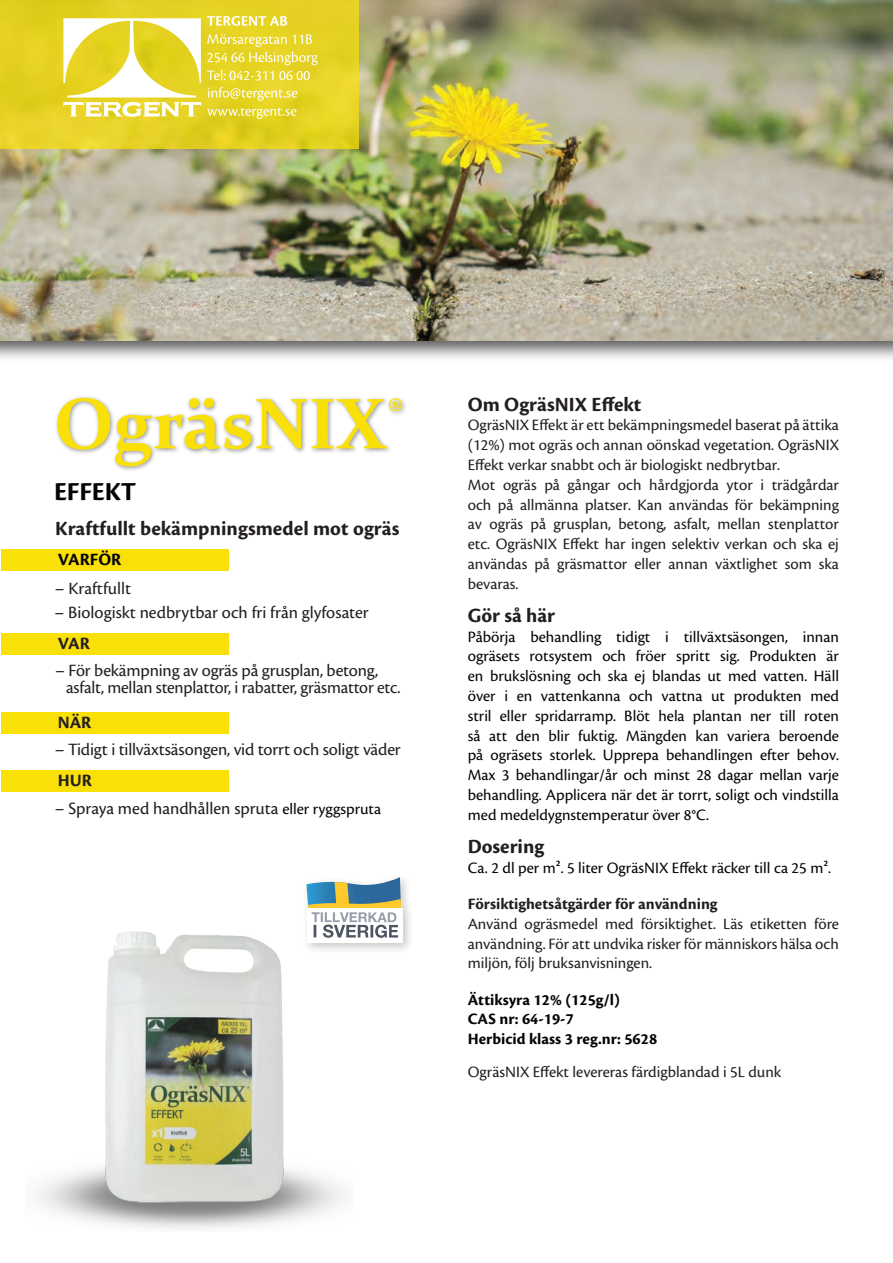
<style>
.page{position:relative;width:893px;height:1263px;background:#fff}
.page>*{position:absolute;margin:0;border:0;box-sizing:border-box;transform-origin:0 0}
.t1{font:700 72px "Constantia";color:#fae009}
.t2{font:700 27px "Cronos Pro";color:#040503}
.t3{font:700 21px "Cronos Pro";color:#231f20}
.t4{font:18px/16.5px "Cronos Pro";letter-spacing:-.005em;color:#231f20}
.t5{font:700 18px "Cronos Pro";letter-spacing:-.005em;color:#231f20}
.t6{font:700 18px "Cronos Pro";letter-spacing:.005em;color:#040503}
.t7{font:16.5px/19.8px "Cronos Pro";color:#231f20}
.t8{font:16.5px/19.8px "Cronos Pro";color:#040503;text-align:justify}
.t9{font:700 16.5px/19.8px "Cronos Pro";color:#040503}
.t10{font:700 16.5px "Cronos Pro";color:#231f20}
.s1{font-size:16.5px;color:#040503}
</style>
<div class="page">
<div style="left:0;top:0;width:893px;height:363px;background:#231f20;opacity:.75"></div>
<img style="left:0;top:0;width:893px;height:340px">
<div style="left:0;top:0;width:359px;height:149px;background:linear-gradient(to right,#e5d124,#e5d222)"></div>
<div style="left:54px;top:395px;width:354px;height:77px;background:#231f20;opacity:.48"></div>
<div style="left:1px;top:550px;width:227px;height:21px;background:#fae009"></div>
<div style="left:1px;top:633px;width:227px;height:22px;background:#fae009"></div>
<div style="left:1px;top:712px;width:227px;height:22px;background:#fae009"></div>
<div style="left:1px;top:770px;width:227px;height:21px;background:#fae009"></div>
<svg style="left:306px;top:877px;width:96px;height:61px"></svg>
<img style="left:37px;top:913px;width:339px;height:316px">
<svg style="left:207px;top:16px;width:80px;height:10px"></svg>
<svg style="left:207px;top:34px;width:111px;height:47px;background:#eada47"></svg>
<svg style="left:208px;top:87px;width:89px;height:14px"></svg>
<svg style="left:207px;top:108px;width:89px;height:11px"></svg>
<svg style="left:63px;top:18px;width:138px;height:99px"></svg>
<h1 class="t1" style="left:54px;top:374px;width:349px">OgräsNIX<sup>®</sup></h1>
<h2 class="t2" style="left:54px;top:476px;width:84px">EFFEKT</h2>
<p class="t3" style="left:55px;top:517px;width:346px">Kraftfullt bekämpningsmedel mot ogräs</p>
<p class="t6" style="left:58px;top:549px;width:65px">VARFÖR</p>
<p class="t4" style="left:55px;top:581px;width:78px">– Kraftfullt</p>
<p class="t4" style="left:55px;top:604px;width:316px">– Biologiskt nedbrytbar och fri från glyfosater</p>
<p class="t5" style="left:58px;top:633px;width:33px">VAR</p>
<p class="t4" style="left:66px;top:662px;width:336px;text-indent:-11px">– För bekämpning av ogräs på grusplan, betong, asfalt, mellan stenplattor, i rabatter, gräsmattor etc.</p>
<p class="t5" style="left:58px;top:712px;width:35px">NÄR</p>
<p class="t4" style="left:55px;top:741px;width:347px">– Tidigt i tillväxtsäsongen, vid torrt och soligt väder</p>
<p class="t5" style="left:58px;top:770px;width:36px">HUR</p>
<p class="t4" style="left:55px;top:800px;width:328px">– Spraya med handhållen spruta <span class="s1">eller ryggspruta</span></p>
<p class="t3" style="left:468px;top:392px;width:175px">Om OgräsNIX Effekt</p>
<p class="t7" style="left:468px;top:415px;width:373px">OgräsNIX Effekt är ett bekämpningsmedel baserat på ättika (12%) mot ogräs och annan oönskad vegetation. OgräsNIX Effekt verkar snabbt och är biologiskt nedbrytbar.<br>Mot ogräs på gångar och hårdgjorda ytor i trädgårdar och på allmänna platser. Kan användas för bekämpning av ogräs på grusplan, betong, asfalt, mellan stenplattor etc. OgräsNIX Effekt har ingen selektiv verkan och ska ej användas på gräsmattor eller annan växtlighet som ska bevaras.</p>
<p class="t3" style="left:468px;top:603px;width:89px">Gör så här</p>
<p class="t8" style="left:468px;top:627px;width:373px">Påbörja behandling tidigt i tillväxtsäsongen, innan ogräsets rotsystem och fröer spritt sig. Produkten är en brukslösning och ska ej blandas ut med vatten. Häll över i en vattenkanna och vattna ut produkten med stril eller spridarramp. Blöt hela plantan ner till roten så att den blir fuktig. Mängden kan variera beroende på ogräsets storlek. Upprepa behandlingen efter behov.<br>Max 3 behandlingar/år och minst 28 dagar mellan varje behandling. Applicera när det är torrt, soligt och vindstilla med medeldygnstemperatur över 8°C.</p>
<p class="t3" style="left:468px;top:834px;width:78px">Dosering</p>
<p class="t8" style="left:468px;top:858px;width:365px">Ca. 2 dl per m². 5 liter OgräsNIX Effekt räcker till ca 25 m².</p>
<p class="t10" style="left:468px;top:894px;width:251px">Försiktighetsåtgärder för användning</p>
<p class="t7" style="left:468px;top:914px;width:373px;text-align:justify">Använd ogräsmedel med försiktighet. Läs etiketten före användning. För att undvika risker för människors hälsa och miljön, följ bruksanvisningen.</p>
<p class="t9" style="left:468px;top:990px;width:191px">Ättiksyra 12% (125g/l)<br>CAS nr: 64-19-7<br>Herbicid klass 3 reg.nr: 5628</p>
<p class="t7" style="left:468px;top:1062px;width:315px">OgräsNIX Effekt levereras färdigblandad i 5L dunk</p>
</div>
